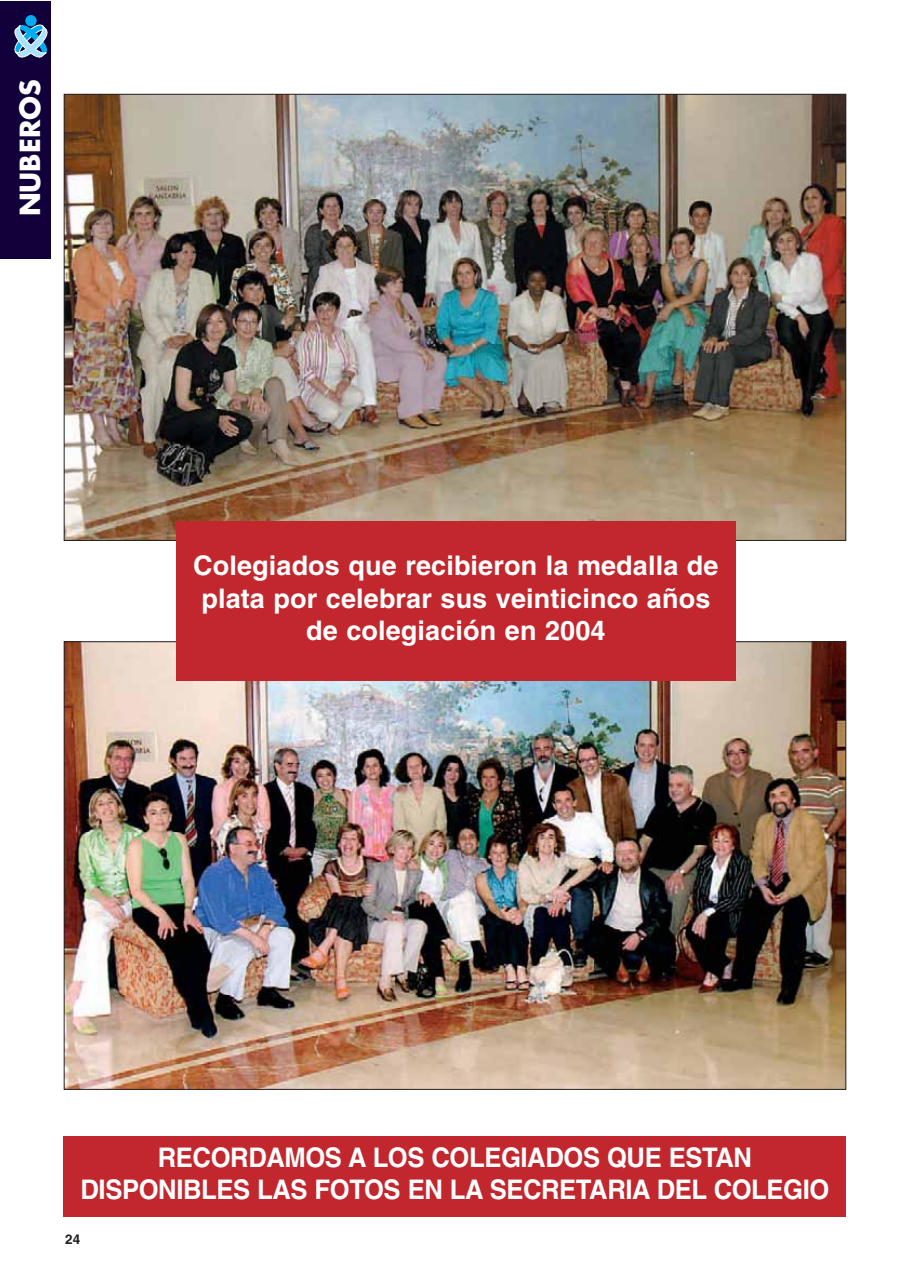
<style>
.page{position:relative;width:910px;height:1280px;background:#fff}
.page>*{position:absolute;margin:0;border:0;box-sizing:border-box;transform-origin:0 0}
.t1{font:700 27px/32.4px "Helvetica";letter-spacing:.005em;color:#fff;text-align:center}
.t2{font:700 27px/32.4px "Helvetica";letter-spacing:-.015em;color:#fff;text-align:center;scale:.95 1}
.t3{font:700 27px "Futura";color:#fff}
.t4{font:700 13.5px "Helvetica";color:#231f20}
</style>
<div class="page">
<div style="left:0;top:1px;width:51px;height:258px;background:#12003a"></div>
<div style="left:26px;top:15px;width:10px;height:11px;background:#00aeef;border:1px solid #00aeef;border-radius:50%"></div>
<svg style="left:14px;top:21px;width:34px;height:37px"></svg>
<img style="left:66px;top:96px;width:778px;height:443px">
<img style="left:66px;top:643px;width:778px;height:445px">
<div style="left:176px;top:521px;width:559px;height:160px;background:#c1272d"></div>
<div style="left:64px;top:1135px;width:782px;height:81px;background:#c1272d"></div>
<p class="t3" style="left:18px;top:216px;width:138px;rotate:-90deg">NUBEROS</p>
<p class="t1" style="left:193px;top:552px;width:527px">Colegiados que recibieron la medalla de plata por celebrar sus veinticinco años de colegiación en 2004</p>
<p class="t2" style="left:81px;top:1144px;width:790px">RECORDAMOS A LOS COLEGIADOS QUE ESTAN<br>DISPONIBLES LAS FOTOS EN LA SECRETARIA DEL COLEGIO</p>
<p class="t4" style="left:65px;top:1234px;width:17px">24</p>
</div>
